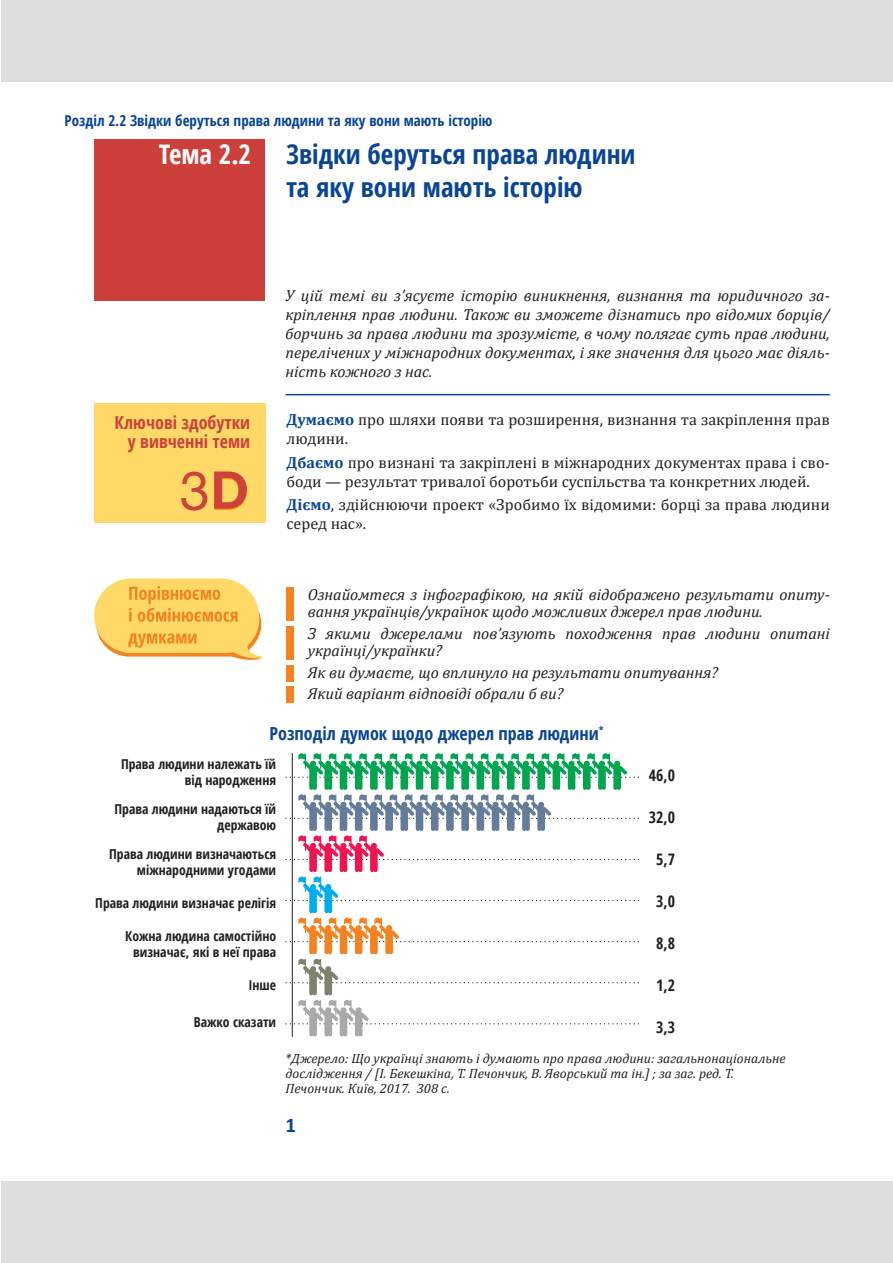
<style>
.page{position:relative;width:893px;height:1263px;background:#fff}
.page>*{position:absolute;margin:0;border:0;box-sizing:border-box;transform-origin:0 0}
.t1{font:54px "Helvetica 5 Normal";color:#ce443b}
.ТЕМА_2_нова_цифра{font:700 condensed 27px/32.4px "Open Sans";color:#094594}
.ТЕМА_2_нова_цифра-2{font:700 condensed 27px "Open Sans";color:#fff}
.t2{font:700 21px "Calibri";color:#094594}
.Ключові_НОВІ{font:700 condensed 18px "Open Sans";color:#094594}
.Ключові_НОВІ-2{font:700 condensed 18px/19.5px "Open Sans";color:#cd423b;text-align:right}
.Вступне_НОВЕ_1{font:italic 16.05px/19px "Cambria";color:#231f20;text-align:justify}
.питання_в_табл_2{font:italic 16.05px/17.2px "Cambria";color:#231f20}
.Досліджуємо__розуміє{font:16.05px/19px "Cambria";color:#231f20}
.Термін_в_таблиці{font:700 condensed 15.9px "Open Sans";color:#231f20}
.t3{font:700 condensed 15px "Open Sans";color:#094594}
.Термін_в_таблиці-2{font:700 condensed 13.65px/16.4px "Open Sans";color:#231f20;text-align:right}
.Д_Ж_Е_Р_Е_Л_О{font:italic 13.5px/15px "Cambria";color:#231f20}
.s1{font-family:"Acumin Variable Concept";color:#ff9600}
.s2{font-weight:700;color:#094594}
</style>
<div class="page">
<div style="left:1px;top:0;width:892px;height:82px;background:#ddddde"></div>
<div style="left:1px;top:1181px;width:892px;height:81px;background:#ddddde"></div>
<div style="left:94px;top:139px;width:170px;height:162px;background:#cd3f3a"></div>
<hr style="left:286px;top:394px;width:544px;height:1px;background:#094594">
<div style="left:287px;top:588px;width:7px;height:33px;background:#f58220"></div>
<div style="left:287px;top:626px;width:7px;height:34px;background:#f58220"></div>
<div style="left:287px;top:665px;width:7px;height:16px;background:#f58220"></div>
<div style="left:287px;top:687px;width:7px;height:16px;background:#f58220"></div>
<svg style="left:286px;top:753px;width:353px;height:283px"></svg>
<hr style="left:292px;top:753px;width:1px;height:284px;background:#231f20">
<svg style="left:94px;top:578px;width:168px;height:82px;background:#fccf6f"></svg>
<div style="left:94px;top:403px;width:172px;height:120px;background:#fed967"></div>
<p class="t3" style="left:65px;top:110px;width:430px">Розділ 2.2 Звідки беруться права людини та яку вони мають історію</p>
<p class="ТЕМА_2_нова_цифра-2" style="left:159px;top:136px;width:94px">Тема 2.2</p>
<p class="ТЕМА_2_нова_цифра" style="left:286px;top:138px;width:351px">Звідки беруться права людини та яку вони мають історію</p>
<p class="Ключові_НОВІ-2" style="left:114px;top:412px;width:137px">Ключові здобутки у вивченні теми</p>
<p class="t1" style="left:180px;top:461px;width:71px">3<span class="s1">D</span></p>
<p class="Вступне_НОВЕ_1" style="left:286px;top:285px;width:546px">У цій темі ви з’ясуєте історію виникнення, визнання та юридичного за&shy;кріплення прав людини. Також ви зможете дізнатись про відомих борців/ борчинь за права людини та зрозумієте, в чому полягає суть прав людини, перелічених у міжнародних документах, і яке значення для цього має діяль&shy;ність кожного з нас.</p>
<p class="Досліджуємо__розуміє" style="left:287px;top:410px;width:545px"><span class="s2">Думаємо</span> про шляхи появи та розширення, визнання та закріплення прав людини.</p>
<p class="Досліджуємо__розуміє" style="left:287px;top:452px;width:545px"><span class="s2">Дбаємо</span> про визнані та закріплені в міжнародних документах права і сво&shy;боди — результат тривалої боротьби суспільства та конкретних людей.</p>
<p class="Досліджуємо__розуміє" style="left:287px;top:495px;width:545px"><span class="s2">Діємо</span>, здійснюючи проект «Зробимо їх відомими: борці за права людини серед нас».</p>
<p class="питання_в_табл_2" style="left:308px;top:585px;width:523px">Ознайомтеся з інфографікою, на якій відображено результати опиту&shy;вання українців/українок щодо можливих джерел прав людини.</p>
<p class="питання_в_табл_2" style="left:308px;top:624px;width:524px">З якими джерелами пов’язують походження прав людини опитані українці/українки?</p>
<p class="питання_в_табл_2" style="left:308px;top:663px;width:412px">Як ви думаєте, що вплинуло на результати опитування?</p>
<p class="питання_в_табл_2" style="left:308px;top:684px;width:257px">Який варіант відповіді обрали б ви?</p>
<p class="Ключові_НОВІ" style="left:269px;top:721px;width:336px">Розподіл думок щодо джерел прав людини<sup>*</sup></p>
<p class="Термін_в_таблиці-2" style="left:121px;top:755px;width:157px">Права людини належать їй від народження</p>
<p class="Термін_в_таблиці-2" style="left:115px;top:800px;width:163px">Права людини надаються їй державою</p>
<p class="Термін_в_таблиці-2" style="left:109px;top:845px;width:168px">Права людини визначаються міжнародними угодами</p>
<p class="Термін_в_таблиці-2" style="left:95px;top:894px;width:182px">Права людини визначає релігія</p>
<p class="Термін_в_таблиці-2" style="left:125px;top:927px;width:152px;text-align:center">Кожна людина самостійно визначає, які в неї права</p>
<p class="Термін_в_таблиці-2" style="left:248px;top:976px;width:29px">Інше</p>
<p class="Термін_в_таблиці-2" style="left:194px;top:1013px;width:84px">Важко сказати</p>
<p class="Термін_в_таблиці" style="left:649px;top:764px;width:28px">46,0</p>
<p class="Термін_в_таблиці" style="left:649px;top:806px;width:28px">32,0</p>
<p class="Термін_в_таблиці" style="left:656px;top:848px;width:20px">5,7</p>
<p class="Термін_в_таблиці" style="left:656px;top:890px;width:20px">3,0</p>
<p class="Термін_в_таблиці" style="left:656px;top:932px;width:20px">8,8</p>
<p class="Термін_в_таблиці" style="left:656px;top:974px;width:20px">1,2</p>
<p class="Термін_в_таблиці" style="left:656px;top:1016px;width:20px">3,3</p>
<p class="Д_Ж_Е_Р_Е_Л_О" style="left:286px;top:1050px;width:502px">*Джерело: Що українці знають і думають про права людини: загальнонаціональне дослідження / [І. Бекешкіна, Т. Печончик, В. Яворський та ін.] ; за заг. ред. Т.<br>Печончик. Київ, 2017. 308 с.</p>
<h3 class="t2" style="left:286px;top:1110px;width:12px">1</h3>
</div>
